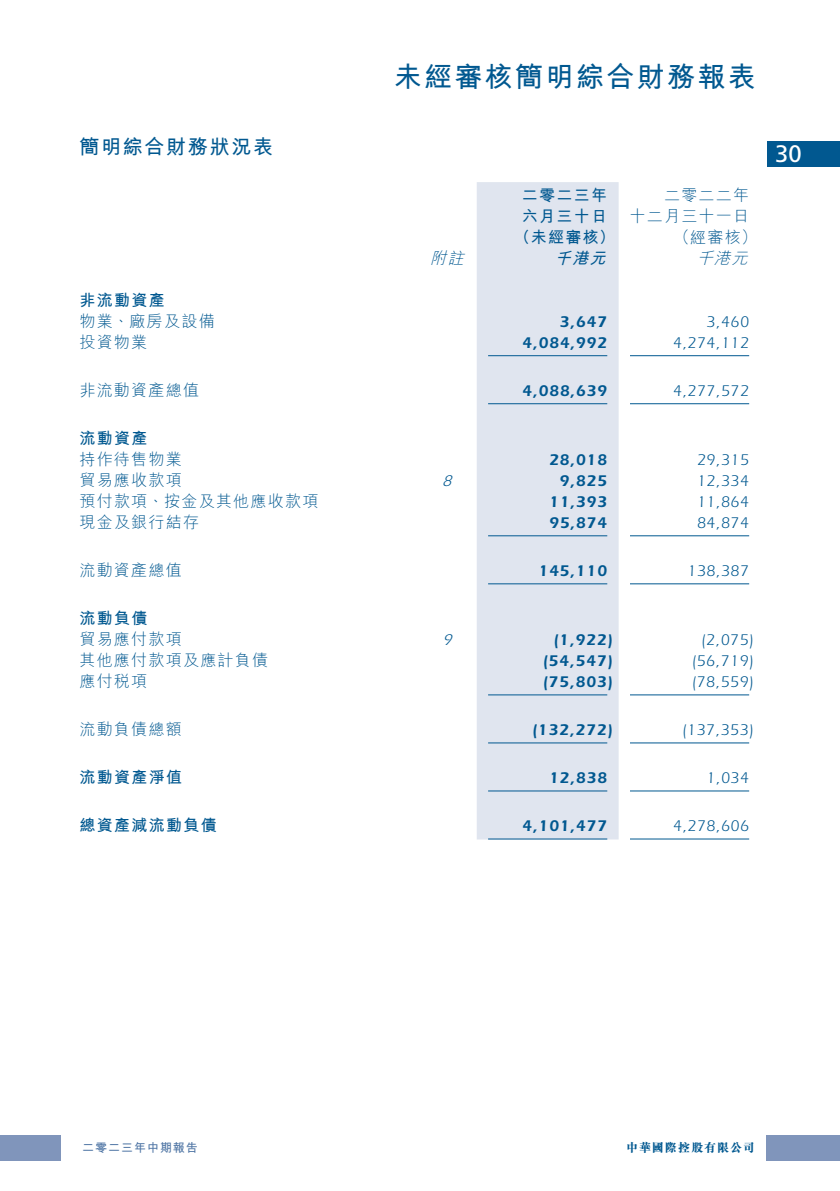
<style>
.page{position:relative;width:840px;height:1191px;background:#fff}
.page>*{position:absolute;margin:0;border:0;box-sizing:border-box;transform-origin:0 0}
.t1{font:700 28px "M Hei HK";letter-spacing:.085em;color:#015890}
.t2{font:23.8px "Frutiger LT Std";color:#fff}
.t3{font:700 20px "M Hei HK";letter-spacing:.085em;color:#015890}
.t4{font:300 16px "M Hei HK";letter-spacing:.08em;color:#015890}
.t5{font:16px "ITC Eras Std";letter-spacing:.03em;color:#015890}
.t6{font:600 16px "ITC Eras Std";letter-spacing:.03em;color:#015890}
.t7{font:700 16px "M Hei HK";letter-spacing:.08em;color:#015890}
.t8{font:italic 300 16px "M Hei HK";color:#015890}
.t9{font:italic 700 16px "M Hei HK";color:#015890}
.t10{font:italic 16px "ITC Eras Std";color:#015890}
.t11{font:800 12px "M Sung HK";letter-spacing:.08em;color:#015890}
.t12{font:700 12px "M Hei HK";letter-spacing:.08em;color:#4c73a3}
</style>
<div class="page">
<div style="left:765px;top:1135px;width:74px;height:25px;background:#8095bb"></div>
<div style="left:766px;top:142px;width:73px;height:25px;background:#015890"></div>
<div style="left:0;top:1135px;width:60px;height:25px;background:#8095bb"></div>
<div style="left:477px;top:182px;width:141px;height:657px;background:#e0e5ef"></div>
<hr style="left:488px;top:355px;width:119px;height:1px;background:#015890">
<hr style="left:629px;top:355px;width:119px;height:1px;background:#015890">
<hr style="left:488px;top:403px;width:119px;height:1px;background:#015890">
<hr style="left:629px;top:403px;width:119px;height:1px;background:#015890">
<hr style="left:488px;top:535px;width:119px;height:1px;background:#015890">
<hr style="left:629px;top:535px;width:119px;height:1px;background:#015890">
<hr style="left:488px;top:583px;width:119px;height:1px;background:#015890">
<hr style="left:629px;top:583px;width:119px;height:1px;background:#015890">
<hr style="left:488px;top:694px;width:119px;height:1px;background:#015890">
<hr style="left:629px;top:694px;width:119px;height:1px;background:#015890">
<hr style="left:488px;top:742px;width:119px;height:1px;background:#015890">
<hr style="left:629px;top:742px;width:119px;height:1px;background:#015890">
<hr style="left:488px;top:790px;width:119px;height:1px;background:#015890">
<hr style="left:629px;top:790px;width:119px;height:1px;background:#015890">
<hr style="left:488px;top:838px;width:119px;height:1px;background:#015890">
<hr style="left:629px;top:838px;width:119px;height:1px;background:#015890">
<h1 class="t1" style="left:393px;top:57px;width:363px">未經審核簡明綜合財務報表</h1>
<p class="t3" style="left:79px;top:132px;width:195px">簡明綜合財務狀況表</p>
<h2 class="t2" style="left:774px;top:140px;width:28px">30</h2>
<p class="t7" style="left:521px;top:184px;width:87px">二零二三年</p>
<p class="t4" style="left:663px;top:184px;width:86px">二零二二年</p>
<p class="t7" style="left:521px;top:205px;width:87px">六月三十日</p>
<p class="t4" style="left:629px;top:205px;width:121px">十二月三十一日</p>
<p class="t7" style="left:514px;top:226px;width:102px">（未經審核）</p>
<p class="t4" style="left:673px;top:226px;width:85px">（經審核(</p>
<p class="t8" style="left:430px;top:247px;width:40px">附註</p>
<p class="t9" style="left:554px;top:247px;width:58px">千港元</p>
<p class="t8" style="left:696px;top:247px;width:58px">千港元</p>
<p class="t7" style="left:79px;top:289px;width:87px">非流動資產</p>
<p class="t4" style="left:79px;top:310px;width:137px">物業、廠房及設備</p>
<p class="t6" style="left:559px;top:312px;width:49px">3,647</p>
<p class="t5" style="left:706px;top:313px;width:44px">3,460</p>
<p class="t4" style="left:79px;top:331px;width:69px">投資物業</p>
<p class="t6" style="left:522px;top:333px;width:87px">4,084,992</p>
<p class="t5" style="left:672px;top:334px;width:77px">4,274,112</p>
<p class="t4" style="left:79px;top:379px;width:121px">非流動資產總值</p>
<p class="t7" style="left:79px;top:427px;width:69px">流動資產</p>
<p class="t6" style="left:522px;top:381px;width:87px">4,088,639</p>
<p class="t5" style="left:672px;top:382px;width:77px">4,277,572</p>
<p class="t4" style="left:79px;top:448px;width:104px">持作待售物業</p>
<p class="t6" style="left:548px;top:451px;width:60px">28,018</p>
<p class="t5" style="left:696px;top:451px;width:53px">29,315</p>
<p class="t4" style="left:79px;top:469px;width:104px">貿易應收款項</p>
<p class="t10" style="left:442px;top:472px;width:15px">8</p>
<p class="t6" style="left:559px;top:472px;width:49px">9,825</p>
<p class="t5" style="left:696px;top:472px;width:53px">12,334</p>
<p class="t4" style="left:79px;top:490px;width:240px">預付款項、按金及其他應收款項</p>
<p class="t6" style="left:548px;top:493px;width:60px">11,393</p>
<p class="t5" style="left:696px;top:493px;width:53px">11,864</p>
<p class="t4" style="left:79px;top:511px;width:121px">現金及銀行結存</p>
<p class="t6" style="left:548px;top:513px;width:60px">95,874</p>
<p class="t5" style="left:696px;top:514px;width:53px">84,874</p>
<p class="t4" style="left:79px;top:559px;width:104px">流動資產總值</p>
<p class="t7" style="left:79px;top:607px;width:69px">流動負債</p>
<p class="t6" style="left:538px;top:562px;width:70px">145,110</p>
<p class="t5" style="left:687px;top:562px;width:63px">138,387</p>
<p class="t4" style="left:79px;top:628px;width:104px">貿易應付款項</p>
<p class="t10" style="left:442px;top:631px;width:15px">9</p>
<p class="t6" style="left:552px;top:631px;width:61px">)1,922(</p>
<p class="t5" style="left:700px;top:631px;width:54px">)2,075(</p>
<p class="t4" style="left:79px;top:649px;width:190px">其他應付款項及應計負債</p>
<p class="t6" style="left:542px;top:652px;width:72px">)54,547(</p>
<p class="t5" style="left:691px;top:652px;width:63px">)56,719(</p>
<p class="t4" style="left:79px;top:670px;width:69px">應付稅項</p>
<p class="t6" style="left:542px;top:673px;width:72px">)75,803(</p>
<p class="t5" style="left:691px;top:673px;width:63px">)78,559(</p>
<p class="t4" style="left:79px;top:718px;width:104px">流動負債總額</p>
<p class="t6" style="left:531px;top:721px;width:83px">)132,272(</p>
<p class="t5" style="left:681px;top:721px;width:73px">)137,353(</p>
<p class="t7" style="left:79px;top:766px;width:104px">流動資產淨值</p>
<p class="t6" style="left:548px;top:769px;width:60px">12,838</p>
<p class="t5" style="left:706px;top:769px;width:44px">1,034</p>
<p class="t7" style="left:79px;top:814px;width:139px">總資產減流動負債</p>
<p class="t6" style="left:522px;top:817px;width:87px">4,101,477</p>
<p class="t5" style="left:672px;top:817px;width:77px">4,278,606</p>
<p class="t12" style="left:82px;top:1139px;width:117px">二零二三年中期報告</p>
<p class="t11" style="left:625px;top:1139px;width:130px">中華國際控股有限公司</p>
</div>
